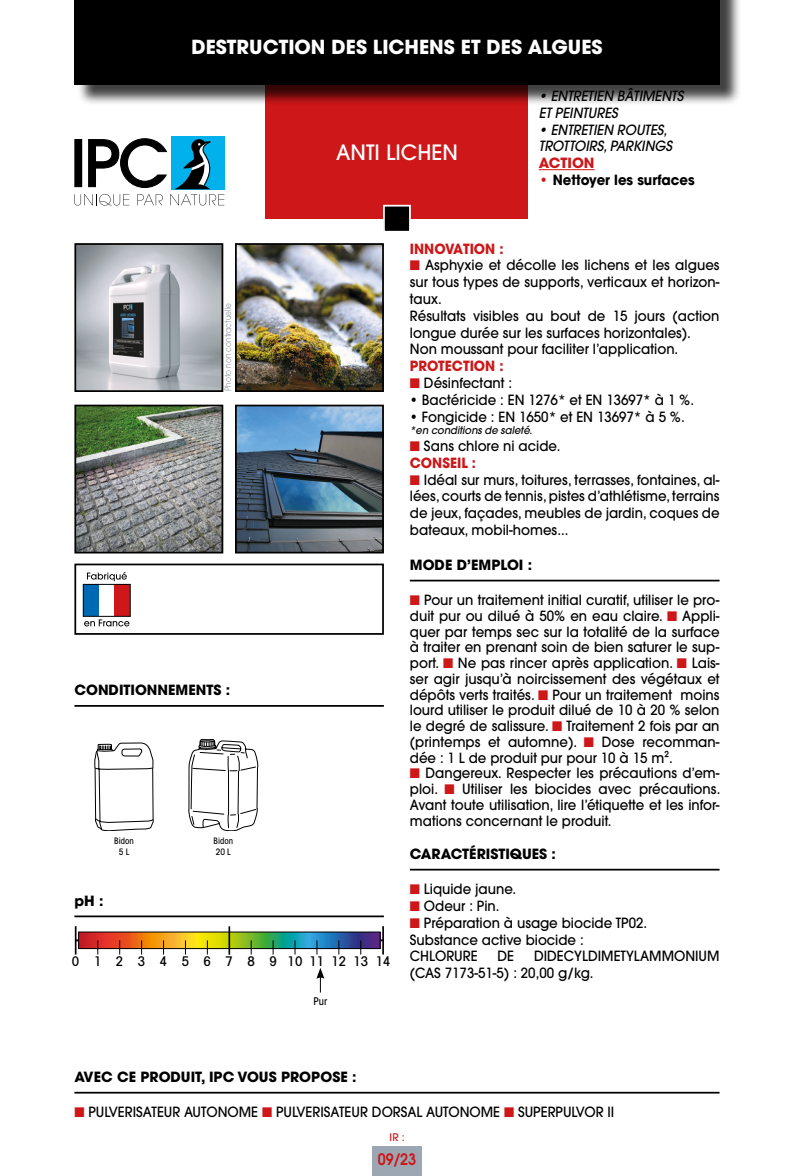
<style>
.page{position:relative;width:794px;height:1176px;background:#fff}
.page>*{position:absolute;margin:0;border:0;box-sizing:border-box;transform-origin:0 0}
.t1{font:500 21px "ITC Avant Garde Std";color:#fff}
.t2{font:700 19.25px "ITC Avant Garde Std";color:#fff}
.t3{font:600 15.75px "ITC Avant Garde Std";color:#cd1719;scale:.9 1}
.t4{font:500 14px/15.8px "ITC Avant Garde Std";color:#000;text-align:justify;scale:.95 1}
.t5{font:700 14px "ITC Avant Garde Std";color:#000}
.t6{font:italic 500 14px/16.8px "ITC Avant Garde Std";color:#000;scale:.95 1}
.t7{font:700 14px "ITC Avant Garde Std";color:#cd1719;scale:.95 1}
.t8{font:700 14px "ITC Avant Garde Std";color:#000;scale:.95 1}
.t9{font:700 14px "ITC Avant Garde Std";color:#cd1719}
.t10{font:500 condensed 13.3px "Avant Garde";letter-spacing:.265em;color:#000}
.t11{font:italic 500 10.5px "ITC Avant Garde Std";color:#000;scale:.95 1}
.t12{font:500 10.5px "ITC Avant Garde Std";color:#cd1719}
.t13{font:500 condensed 10.5px "ITC Avant Garde Std";color:#000}
.t14{font:8.75px "ITC Avant Garde Std";color:#91989c;scale:.85 1}
.t15{font:500 condensed 8.75px "ITC Avant Garde Std";color:#000}
.s1{color:#cd1719}
</style>
<div class="page">
<div style="left:74px;top:563px;width:310px;height:72px;border:2px solid #000"></div>
<div style="left:266px;top:79px;width:262px;height:140px;background:#cd1719"></div>
<div style="left:77px;top:0;width:664px;height:106px;background:#000;opacity:.75"></div>
<div style="left:74px;top:0;width:645px;height:84px;background:#000"></div>
<div style="left:372px;top:1146px;width:50px;height:30px;background:#9ca7b3"></div>
<div style="left:171px;top:136px;width:53px;height:53px;background:#00b1eb"></div>
<svg style="left:74px;top:138px;width:150px;height:67px"></svg>
<div style="left:384px;top:206px;width:26px;height:26px;background:#000"></div>
<div style="left:383px;top:205px;width:28px;height:28px;border:2px solid #fff"></div>
<hr style="left:74px;top:705px;width:310px;height:2px;background:#000">
<hr style="left:410px;top:580px;width:309px;height:1px;background:#000">
<hr style="left:410px;top:869px;width:309px;height:1px;background:#000">
<img style="left:77px;top:246px;width:143px;height:143px">
<div style="left:74px;top:243px;width:149px;height:149px;border:2px solid #000"></div>
<img style="left:77px;top:408px;width:143px;height:142px">
<div style="left:74px;top:405px;width:149px;height:148px;border:2px solid #000"></div>
<img style="left:238px;top:246px;width:143px;height:143px">
<div style="left:235px;top:243px;width:149px;height:149px;border:2px solid #000"></div>
<img style="left:238px;top:408px;width:143px;height:142px">
<div style="left:235px;top:405px;width:149px;height:148px;border:2px solid #000"></div>
<hr style="left:74px;top:1092px;width:645px;height:1px;background:#000">
<hr style="left:74px;top:915px;width:310px;height:2px;background:#000">
<hr style="left:76px;top:939px;width:307px;height:2px;background:#000">
<svg style="left:75px;top:926px;width:306px;height:29px"></svg>
<hr style="left:228px;top:926px;width:2px;height:28px;background:#000">
<hr style="left:382px;top:926px;width:2px;height:28px;background:#000">
<hr style="left:539px;top:169px;width:55px;height:1px;background:#cd1719">
<svg style="left:95px;top:743px;width:58px;height:88px"></svg>
<div style="left:83px;top:584px;width:16px;height:32px;background:#0069b4"></div>
<div style="left:115px;top:584px;width:15px;height:32px;background:#cd1719"></div>
<div style="left:83px;top:584px;width:48px;height:33px;border:1px solid #000"></div>
<svg style="left:87px;top:572px;width:40px;height:9px"></svg>
<svg style="left:84px;top:619px;width:45px;height:7px"></svg>
<svg style="left:188px;top:739px;width:70px;height:92px"></svg>
<svg style="left:316px;top:968px;width:8px;height:24px"></svg>
<p class="t2" style="left:191px;top:34px;width:412px">DESTRUCTION DES LICHENS ET DES ALGUES</p>
<p class="t14" style="left:223px;top:391px;width:105px;rotate:-90deg">Photo non contractuelle</p>
<p class="t5" style="left:74px;top:681px;width:157px">CONDITIONNEMENTS :</p>
<p class="t15" style="left:114px;top:836px;width:21px">Bidon</p>
<p class="t15" style="left:119px;top:846px;width:12px">5 L</p>
<p class="t15" style="left:213px;top:836px;width:21px">Bidon</p>
<p class="t15" style="left:216px;top:846px;width:17px">20 L</p>
<p class="t1" style="left:336px;top:139px;width:123px">ANTI LICHEN</p>
<p class="t6" style="left:539px;top:87px;width:153px">• ENTRETIEN BÂTIMENTS<br>ET PEINTURES</p>
<p class="t6" style="left:539px;top:121px;width:137px">• ENTRETIEN ROUTES,</p>
<p class="t6" style="left:539px;top:138px;width:142px">TROTTOIRS, PARKINGS</p>
<p class="t9" style="left:539px;top:154px;width:57px">ACTION</p>
<p class="t8" style="left:539px;top:171px;width:166px"><span class="s1">•</span> Nettoyer les surfaces</p>
<p class="t7" style="left:410px;top:239px;width:100px">INNOVATION :</p>
<p class="t4" style="left:410px;top:257px;width:327px;line-height:16.8px"><span class="s1">■</span> Asphyxie et décolle les lichens et les algues sur tous types de supports, verticaux et horizon&shy;taux.</p>
<p class="t4" style="left:410px;top:307px;width:327px;line-height:16.8px">Résultats visibles au bout de 15 jours (action longue durée sur les surfaces horizontales).</p>
<p class="t4" style="left:410px;top:341px;width:284px">Non moussant pour faciliter l’application.</p>
<p class="t7" style="left:410px;top:357px;width:100px">PROTECTION :</p>
<p class="t4" style="left:410px;top:375px;width:109px"><span class="s1">■</span> Désinfectant :</p>
<p class="t4" style="left:410px;top:392px;width:301px">• Bactéricide : EN 1276* et EN 13697* à 1 %.</p>
<p class="t4" style="left:410px;top:408px;width:291px">• Fongicide : EN 1650* et EN 13697* à 5 %.</p>
<p class="t11" style="left:410px;top:424px;width:130px">*en conditions de saleté.</p>
<p class="t4" style="left:410px;top:438px;width:160px"><span class="s1">■</span> Sans chlore ni acide.</p>
<p class="t7" style="left:410px;top:453px;width:71px">CONSEIL :</p>
<p class="t4" style="left:410px;top:471px;width:327px;line-height:16.8px"><span class="s1">■</span> Idéal sur murs, toitures, terrasses, fontaines, al&shy;lées, courts de tennis, pistes d’athlétisme, terrains de jeux, façades, meubles de jardin, coques de bateaux, mobil-homes...</p>
<p class="t5" style="left:410px;top:555px;width:124px">MODE D’EMPLOI :</p>
<p class="t4" style="left:410px;top:592px;width:327px"><span class="s1">■</span> Pour un traitement initial curatif, utiliser le pro&shy;duit pur ou dilué à 50% en eau claire. <span class="s1">■</span> Appli&shy;quer par temps sec sur la totalité de la surface à traiter en prenant soin de bien saturer le sup&shy;port. <span class="s1">■</span> Ne pas rincer après application. <span class="s1">■</span> Lais&shy;ser agir jusqu’à noircissement des végétaux et dépôts verts traités. <span class="s1">■</span> Pour un traitement moins lourd utiliser le produit dilué de 10 à 20 % selon le degré de salissure. <span class="s1">■</span> Traitement 2 fois par an (printemps et automne). <span class="s1">■</span> Dose recomman&shy;dée : 1 L de produit pur pour 10 à 15 m².</p>
<p class="t4" style="left:410px;top:765px;width:328px"><span class="s1">■</span> Dangereux. Respecter les précautions d’em&shy;ploi. <span class="s1">■</span> Utiliser les biocides avec précautions.<br>Avant toute utilisation, lire l’étiquette et les infor&shy;mations concernant le produit.</p>
<p class="t5" style="left:410px;top:844px;width:148px">CARACTÉRISTIQUES :</p>
<p class="t5" style="left:74px;top:891px;width:31px">pH :</p>
<p class="t10" style="left:72px;top:953px;width:320px">0 1 2 3 4 5 6 7 8 91011121314</p>
<p class="t13" style="left:313px;top:994px;width:15px">Pur</p>
<p class="t4" style="left:410px;top:881px;width:113px"><span class="s1">■</span> Liquide jaune.</p>
<p class="t4" style="left:410px;top:898px;width:96px"><span class="s1">■</span> Odeur : Pin.</p>
<p class="t4" style="left:410px;top:914px;width:251px"><span class="s1">■</span> Préparation à usage biocide TP02.</p>
<p class="t4" style="left:410px;top:931px;width:184px">Substance active biocide :</p>
<p class="t4" style="left:410px;top:948px;width:73px">CHLORURE</p>
<p class="t4" style="left:497px;top:948px;width:19px">DE</p>
<p class="t4" style="left:410px;top:947px;width:327px;line-height:16.8px;text-indent:124px">DIDECYLDIMETYLAMMONIUM (CAS 7173-51-5) : 20,00 g/kg.</p>
<p class="t5" style="left:74px;top:1067px;width:283px">AVEC CE PRODUIT, IPC VOUS PROPOSE :</p>
<p class="t4" style="left:74px;top:1104px;width:570px"><span class="s1">■</span> PULVERISATEUR AUTONOME <span class="s1">■</span> PULVERISATEUR DORSAL AUTONOME <span class="s1">■</span> SUPERPULVOR II</p>
<p class="t12" style="left:390px;top:1130px;width:16px">IR :</p>
<p class="t3" style="left:378px;top:1149px;width:44px">09/23</p>
</div>
